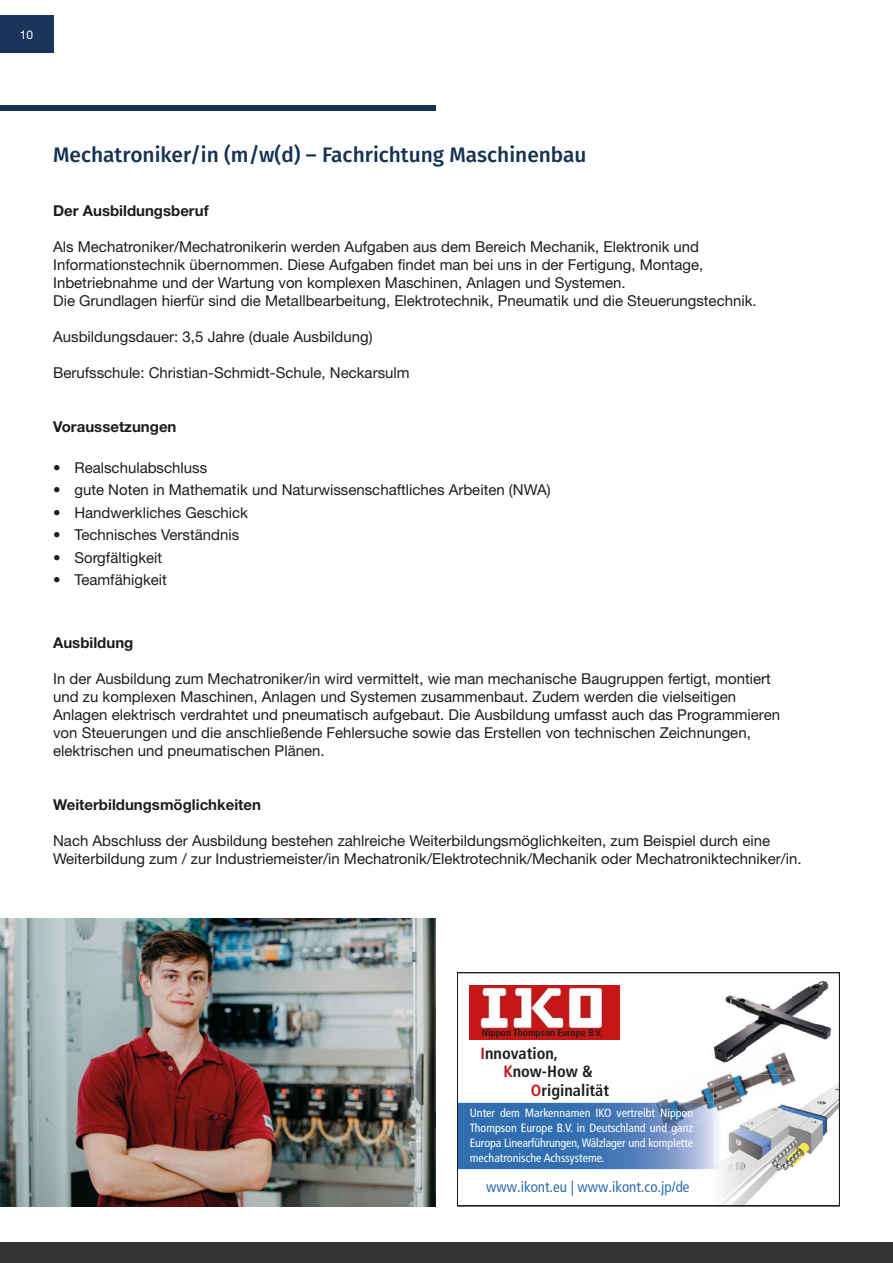
<style>
.page{position:relative;width:893px;height:1263px;background:#fff}
.page>*{position:absolute;margin:0;border:0;box-sizing:border-box;transform-origin:0 0}
.t1{font:500 21px "Fira Sans";color:#163251}
.t2{font:700 condensed 16.35px "Frutiger LT Std";color:#1d1d1b}
.t3{font:15px/18px "Helvetica Neue LT Std";color:#1d1d1b}
.t4{font:700 15px "Helvetica Neue LT Std";color:#1d1d1b}
.t5{font:condensed 15px "Frutiger LT Std";color:#306eb0}
.t6{font:condensed 12px/15px "Frutiger LT Std";color:#fff;text-align:justify}
.t7{font:12px "Helvetica Neue LT Std";color:#fff}
.t8{font:700 condensed 9.75px "Frutiger LT Std";color:#1d1d1b}
.s1{color:#c91517}
</style>
<div class="page">
<div style="left:0;top:1242px;width:893px;height:21px;background:#343333"></div>
<div style="left:0;top:15px;width:53px;height:38px;background:#1b345a"></div>
<img style="left:470px;top:985px;width:150px;height:54px">
<img style="left:723px;top:1084px;width:115px;height:80px">
<img style="left:722px;top:1164px;width:74px;height:40px">
<img style="left:713px;top:980px;width:119px;height:77px">
<img style="left:651px;top:1098px;width:43px;height:5px">
<img style="left:694px;top:1074px;width:49px;height:29px">
<img style="left:743px;top:1074px;width:52px;height:6px">
<img style="left:714px;top:1080px;width:43px;height:32px">
<img style="left:750px;top:1080px;width:46px;height:18px">
<img style="left:715px;top:1057px;width:21px;height:17px">
<img style="left:739px;top:1041px;width:54px;height:33px">
<svg style="left:459px;top:1103px;width:262px;height:66px;background:#5281b9"></svg>
<img style="left:470px;top:1029px;width:139px;height:10px">
<div style="left:457px;top:972px;width:383px;height:234px;border:1px solid #1d1d1b"></div>
<img style="left:0;top:918px;width:436px;height:288px">
<div style="left:0;top:105px;width:436px;height:6px;background:#163251"></div>
<p class="t7" style="left:20px;top:27px;width:15px">10</p>
<h1 class="t1" style="left:53px;top:138px;width:535px">Mechatroniker/in (m/w(d) – Fachrichtung Maschinenbau</h1>
<p class="t4" style="left:53px;top:201px;width:157px">Der Ausbildungsberuf</p>
<p class="t3" style="left:53px;top:237px;width:705px">Als Mechatroniker/Mechatronikerin werden Aufgaben aus dem Bereich Mechanik, Elektronik und Informationstechnik ü bernommen. Diese Aufgaben findet man bei uns in der Fertigung, Montage, Inbetriebnahme und der Wartung von komplexen Maschinen, Anlagen und Systemen.<br>Die Grundlagen hierfü r sind die Metallbearbeitung, Elektrotechnik, Pneumatik und die Steuerungstechnik.</p>
<p class="t3" style="left:53px;top:327px;width:321px">Ausbildungsdauer: 3,5 Jahre (duale Ausbildung)</p>
<p class="t3" style="left:53px;top:363px;width:358px">Berufsschule: Christian-Schmidt-Schule, Neckarsulm</p>
<p class="t4" style="left:53px;top:417px;width:125px">Voraussetzungen</p>
<p class="t3" style="left:53px;top:458px;width:156px">• Realschulabschluss</p>
<p class="t3" style="left:53px;top:480px;width:499px">• gute Noten in Mathematik und Naturwissenschaftliches Arbeiten (NWA)</p>
<p class="t3" style="left:53px;top:503px;width:196px">• Handwerkliches Geschick</p>
<p class="t3" style="left:53px;top:525px;width:188px">• Technisches Verständnis</p>
<p class="t3" style="left:53px;top:548px;width:111px">• Sorgfältigkeit</p>
<p class="t3" style="left:53px;top:570px;width:115px">• Teamfähigkeit</p>
<p class="t4" style="left:53px;top:633px;width:82px">Ausbildung</p>
<p class="t3" style="left:53px;top:669px;width:728px">In der Ausbildung zum Mechatroniker/in wird vermittelt, wie man mechanische Baugruppen fertigt, montiert und zu komplexen Maschinen, Anlagen und Systemen zusammenbaut. Zudem werden die vielseitigen Anlagen elektrisch verdrahtet und pneumatisch aufgebaut. Die Ausbildung umfasst auch das Programmieren von Steuerungen und die anschließende Fehlersuche sowie das Erstellen von technischen Zeichnungen, elektrischen und pneumatischen Plänen.</p>
<p class="t4" style="left:53px;top:795px;width:209px">Weiterbildungsmöglichkeiten</p>
<p class="t3" style="left:53px;top:831px;width:750px">Nach Abschluss der Ausbildung bestehen zahlreiche Weiterbildungsmöglichkeiten, zum Beispiel durch eine<br>Weiterbildung zum / zur Industriemeister/in Mechatronik/Elektrotechnik/Mechanik oder Mechatroniktechniker/in.</p>
<p class="t8" style="left:482px;top:1027px;width:122px">Nippon Thompson Europe B.V.</p>
<p class="t2" style="left:481px;top:1043px;width:79px"><span class="s1">I</span>nnovation,</p>
<p class="t2" style="left:503px;top:1062px;width:91px"><span class="s1">K</span>now-How &amp;</p>
<p class="t2" style="left:531px;top:1080px;width:80px"><span class="s1">O</span>riginalität</p>
<p class="t6" style="left:470px;top:1105px;width:225px">Unter dem Markennamen IKO vertreibt Nippon Thompson Europe B.V. in Deutschland und ganz Europa Linearführungen, Wälzlager und komplette mechatronische Achssysteme.</p>
<p class="t5" style="left:486px;top:1178px;width:205px">www.ikont.eu | www.ikont.co.jp/de</p>
</div>
